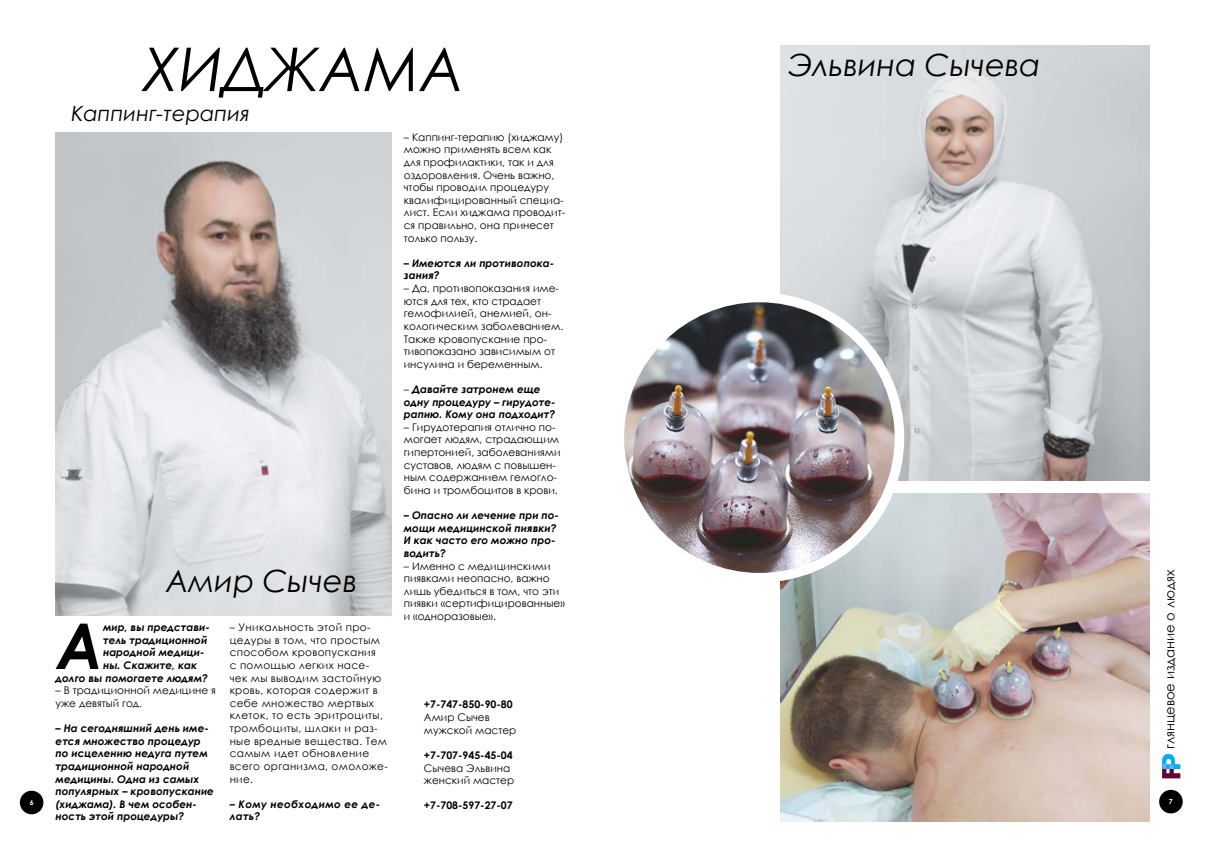
<style>
.page{position:relative;width:1206px;height:859px;background:#fff}
.page>*{position:absolute;margin:0;border:0;box-sizing:border-box;transform-origin:0 0}
.t1{font:italic 700 63.09px "Century Gothic";color:#000}
.t2{font:italic 60.38px "Century Gothic";color:#000}
.t3{font:italic 30.62px "Century Gothic";color:#000}
.t4{font:italic 21px "Century Gothic";color:#000}
.t5{font:13.12px "Century Gothic";color:#000}
.t6{font:10.5px/12.6px "Century Gothic";color:#000}
.t7{font:italic 700 10.5px/12.6px "Century Gothic";color:#000}
.t8{font:10.5px/12.6px "Century Gothic";letter-spacing:.03em;color:#000}
.t9{font:700 10.5px "Century Gothic";color:#000}
.t10{font:italic 700 10.5px/12.6px "Century Gothic";letter-spacing:.03em;color:#000}
.t11{font:700 7px "Century Gothic";color:#fff}
.s1{font-weight:400;font-style:normal}
.s2{font-family:"Gotham Pro";font-weight:900;font-size:26.25px;color:#620438}
.s3{font-family:"Gotham Pro";font-weight:900;font-size:26.25px;color:#00aeef}
</style>
<div class="page">
<div style="left:1159px;top:789px;width:23px;height:24px;background:#000;border-radius:50%"></div>
<div style="left:20px;top:790px;width:23px;height:24px;background:#000;border-radius:50%"></div>
<img style="left:56px;top:133px;width:335px;height:482px">
<img style="left:780px;top:46px;width:369px;height:434px">
<img style="left:780px;top:493px;width:369px;height:328px">
<img style="left:619px;top:297px;width:280px;height:280px;border-radius:140px">
<div style="left:614px;top:292px;width:290px;height:290px;border:10px solid #fff;border-radius:50%"></div>
<h2 class="t2" style="left:143px;top:27px;width:323px">ХИДЖАМА</h2>
<h3 class="t4" style="left:71px;top:98px;width:180px">Каппинг-терапия</h3>
<h3 class="t3" style="left:789px;top:44px;width:253px">Эльвина Сычева</h3>
<p class="t6" style="left:404px;top:130px;width:163px">– Каппинг-терапию (хиджаму) можно применять всем как для профилактики, так и для оздоровления. Очень важно, чтобы проводил процедуру квалифицированный специа&shy;лист. Если хиджама проводит&shy;ся правильно, она принесет только пользу.</p>
<p class="t7" style="left:404px;top:256px;width:152px">– Имеются ли противопока&shy;зания?</p>
<p class="t6" style="left:404px;top:282px;width:161px">– Да, противопоказания име&shy;ются для тех, кто страдает гемофилией, анемией, он&shy;кологическим заболеванием.<br>Также кровопускание про&shy;тивопоказано зависимым от инсулина и беременным.</p>
<p class="t7" style="left:404px;top:382px;width:153px"><span class="s1">–</span> Давайте затронем еще одну процедуру – гирудоте&shy;рапию. Кому она подходит?</p>
<p class="t6" style="left:404px;top:420px;width:158px">– Гирудотерапия отлично по&shy;могает людям, страдающим гипертонией, заболеваниями суставов, людям с повышен&shy;ным содержанием гемогло&shy;бина и тромбоцитов в крови.</p>
<p class="t7" style="left:404px;top:508px;width:157px">– Опасно ли лечение при по&shy;мощи медицинской пиявки?<br>И как часто его можно про&shy;водить?</p>
<p class="t6" style="left:404px;top:559px;width:162px">– Именно с медицинскими пиявками неопасно, важно лишь убедиться в том, что эти пиявки «сертифицированные» и «одноразовые».</p>
<h3 class="t3" style="left:166px;top:558px;width:193px">Амир Сычев</h3>
<p class="t5" style="left:1160px;top:780px;width:212px;rotate:-90deg"><span class="s2">F</span><span class="s3">P</span> глянцевое издание о людях</p>
<h1 class="t1" style="left:56px;top:598px;width:48px">А</h1>
<p class="t7" style="left:103px;top:620px;width:108px">мир, вы представи-</p>
<p class="t8" style="left:230px;top:620px;width:160px">– Уникальность этой про&shy;цедуры в том, что простым способом кровопускания<br>с помощью легких насе&shy;чек мы выводим застойную кровь, которая содержит в себе множество мертвых клеток, то есть эритроциты, тромбоциты, шлаки и раз&shy;ные вредные вещества. Тем самым идет обновление всего организма, омоложе&shy;ние.</p>
<p class="t10" style="left:230px;top:796px;width:152px">– Кому необходимо ее де&shy;лать?</p>
<p class="t7" style="left:103px;top:633px;width:106px">тель традиционной</p>
<p class="t7" style="left:103px;top:645px;width:103px">народной медици-</p>
<p class="t7" style="left:103px;top:658px;width:95px">ны. Скажите, как</p>
<p class="t7" style="left:56px;top:670px;width:154px">долго вы помогаете людям?</p>
<p class="t6" style="left:56px;top:683px;width:162px">– В традиционной медицине я уже девятый год.</p>
<p class="t7" style="left:56px;top:721px;width:160px">– На сегодняшний день име&shy;ется множество процедур по исцелению недуга путем традиционной народной медицины. Одна из самых популярных – кровопускание (хиджама). В чем особен&shy;ность этой процедуры?</p>
<p class="t9" style="left:424px;top:696px;width:90px">+7-747-850-90-80</p>
<p class="t6" style="left:424px;top:710px;width:94px">Амир Сычев мужской мастер</p>
<p class="t9" style="left:424px;top:746px;width:90px">+7-707-945-45-04</p>
<p class="t6" style="left:424px;top:761px;width:92px">Сычева Эльвина женский мастер</p>
<p class="t9" style="left:424px;top:797px;width:90px">+7-708-597-27-07</p>
<p class="t11" style="left:30px;top:796px;width:5px">6</p>
<p class="t11" style="left:1168px;top:795px;width:5px">7</p>
</div>
